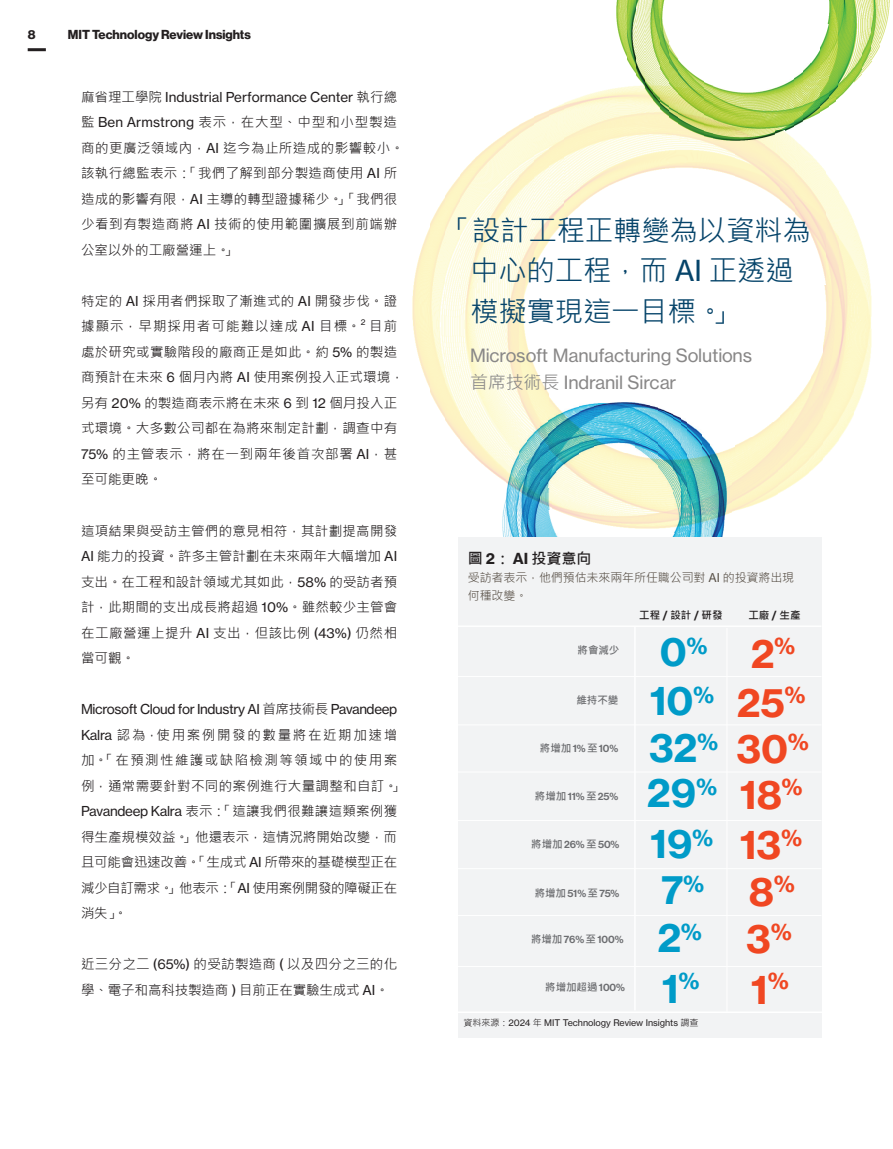
<style>
.page{position:relative;width:893px;height:1149px;background:#fff}
.page>*{position:absolute;margin:0;border:0;box-sizing:border-box;transform-origin:0 0}
.t1{font:39px "N Haas Grotesk TX Std 75 Bd";letter-spacing:-.005em;color:#009bc8}
.t2{font:39px "N Haas Grotesk TX Std 75 Bd";letter-spacing:-.005em;color:#f04722}
.t3{font:28.5px/40.5px "Microsoft Jheng Hei";letter-spacing:-.01em;color:#06446a}
.t4{font:18px/27px "N Haas Grotesk TX Std 55 Rg";letter-spacing:-.01em;color:#888787}
.t5{font:700 15px "Microsoft Jheng Hei";color:#231f20}
.t6{font:13.5px/25.5px "Microsoft Jheng Hei";letter-spacing:.02em;color:#231f20}
.t7{font:12.75px "N Haas Grotesk DS Std 75 Bd";color:#231f20}
.t8{font:12px/18px "Microsoft Jheng Hei";letter-spacing:-.01em;color:#595148}
.t9{font:10.5px "N Haas Grotesk DS Std 65 Md";letter-spacing:-.005em;color:#6c6d70}
.t10{font:700 10.5px "Microsoft Jheng Hei";letter-spacing:-.005em;color:#6c6d70}
.t11{font:700 10.5px "Microsoft Jheng Hei";color:#231f20}
.t12{font:9px "N Haas Grotesk TX Std 55 Rg";color:#231f20}
.t13{font:7.8px "N Haas Grotesk TX Std 55 Rg";color:#231f20}
.s1{font-family:"N Haas Grotesk TX Std 55 Rg"}
.s2{font-family:"Microsoft Jheng Hei"}
.s3{font-family:"N Haas Grotesk TX Std 75 Bd";font-weight:400}
.s4{font-family:"Microsoft Jheng Hei";font-weight:700}
.s5{font-family:"N Haas Grotesk DS Std 65 Md";font-weight:400}
</style>
<div class="page">
<hr style="left:28px;top:48px;width:18px;height:3px;background:#231f20">
<div style="left:458px;top:536px;width:363px;height:501px;background:#f2f3f4"></div>
<hr style="left:455px;top:676px;width:366px;height:1px;background:#fff">
<hr style="left:455px;top:724px;width:366px;height:1px;background:#fff">
<hr style="left:455px;top:771px;width:366px;height:1px;background:#fff">
<hr style="left:455px;top:819px;width:366px;height:1px;background:#fff">
<hr style="left:455px;top:868px;width:366px;height:1px;background:#fff">
<hr style="left:455px;top:914px;width:366px;height:1px;background:#fff">
<hr style="left:634px;top:626px;width:2px;height:384px;background:#fff">
<hr style="left:455px;top:625px;width:366px;height:1px;background:#fff">
<hr style="left:455px;top:965px;width:367px;height:1px;background:#fff">
<hr style="left:456px;top:1011px;width:366px;height:1px;background:#fff">
<hr style="left:726px;top:627px;width:1px;height:384px;background:#fff">
<img style="left:673px;top:532px;width:7px;height:4px">
<img style="left:541px;top:532px;width:16px;height:4px">
<img style="left:680px;top:418px;width:15px;height:118px">
<img style="left:534px;top:513px;width:7px;height:23px">
<img style="left:526px;top:513px;width:8px;height:23px">
<img style="left:695px;top:428px;width:8px;height:108px">
<img style="left:518px;top:497px;width:8px;height:39px">
<img style="left:703px;top:437px;width:8px;height:99px">
<img style="left:511px;top:497px;width:7px;height:39px">
<img style="left:711px;top:446px;width:7px;height:90px">
<img style="left:502px;top:497px;width:9px;height:39px">
<img style="left:718px;top:528px;width:6px;height:8px">
<img style="left:541px;top:513px;width:14px;height:19px">
<img style="left:673px;top:414px;width:7px;height:118px">
<img style="left:665px;top:410px;width:8px;height:41px">
<img style="left:657px;top:407px;width:8px;height:44px">
<img style="left:650px;top:405px;width:7px;height:46px">
<img style="left:642px;top:403px;width:8px;height:48px">
<img style="left:582px;top:403px;width:13px;height:17px">
<img style="left:634px;top:403px;width:8px;height:48px">
<img style="left:595px;top:403px;width:39px;height:43px">
<img style="left:837px;top:0;width:17px;height:95px">
<img style="left:854px;top:0;width:9px;height:83px">
<img style="left:653px;top:0;width:8px;height:86px">
<img style="left:863px;top:0;width:9px;height:72px">
<img style="left:644px;top:0;width:9px;height:86px">
<img style="left:635px;top:0;width:9px;height:86px">
<img style="left:872px;top:0;width:8px;height:60px">
<img style="left:626px;top:0;width:9px;height:73px">
<img style="left:880px;top:0;width:10px;height:44px">
<img style="left:617px;top:0;width:9px;height:55px">
<img style="left:661px;top:0;width:9px;height:86px">
<img style="left:828px;top:0;width:9px;height:106px">
<img style="left:820px;top:24px;width:9px;height:88px">
<img style="left:670px;top:45px;width:9px;height:41px">
<img style="left:811px;top:50px;width:9px;height:68px">
<img style="left:678px;top:60px;width:9px;height:26px">
<img style="left:802px;top:62px;width:9px;height:60px">
<img style="left:687px;top:69px;width:18px;height:17px">
<img style="left:793px;top:72px;width:9px;height:54px">
<img style="left:705px;top:82px;width:9px;height:4px">
<img style="left:776px;top:79px;width:17px;height:37px">
<img style="left:734px;top:87px;width:42px;height:29px">
<svg style="left:836px;top:95px;width:6px;height:10px"></svg>
<img style="left:550px;top:451px;width:183px;height:77px">
<img style="left:519px;top:361px;width:32px;height:152px">
<img style="left:733px;top:437px;width:46px;height:75px">
<img style="left:505px;top:125px;width:16px;height:372px">
<img style="left:779px;top:391px;width:30px;height:102px">
<img style="left:475px;top:134px;width:30px;height:348px">
<img style="left:809px;top:342px;width:15px;height:131px">
<img style="left:459px;top:158px;width:16px;height:299px">
<img style="left:824px;top:171px;width:15px;height:287px">
<img style="left:444px;top:177px;width:15px;height:262px">
<img style="left:550px;top:420px;width:47px;height:32px">
<img style="left:596px;top:435px;width:31px;height:17px">
<img style="left:717px;top:437px;width:17px;height:15px">
<img style="left:839px;top:193px;width:15px;height:246px">
<img style="left:752px;top:422px;width:28px;height:15px">
<img style="left:429px;top:199px;width:15px;height:218px">
<img style="left:550px;top:405px;width:32px;height:17px">
<img style="left:774px;top:405px;width:6px;height:17px">
<img style="left:854px;top:223px;width:17px;height:189px">
<img style="left:550px;top:390px;width:16px;height:16px">
<img style="left:413px;top:229px;width:16px;height:157px">
<img style="left:803px;top:374px;width:7px;height:17px">
<img style="left:519px;top:117px;width:15px;height:244px">
<img style="left:810px;top:154px;width:15px;height:131px">
<img style="left:534px;top:109px;width:16px;height:157px">
<img style="left:550px;top:102px;width:15px;height:137px">
<img style="left:795px;top:140px;width:15px;height:92px">
<img style="left:565px;top:97px;width:15px;height:122px">
<img style="left:780px;top:116px;width:15px;height:97px">
<img style="left:580px;top:89px;width:31px;height:117px">
<img style="left:764px;top:116px;width:16px;height:84px">
<img style="left:611px;top:87px;width:16px;height:98px">
<img style="left:734px;top:101px;width:30px;height:88px">
<img style="left:626px;top:86px;width:108px;height:92px">
<p class="t7" style="left:28px;top:27px;width:9px">8</p>
<p class="t7" style="left:68px;top:27px;width:184px">MIT Technology Review Insights</p>
<p class="t6" style="left:81px;top:84px;width:324px">麻省理工學院 <span class="s1">Industrial Performance Center</span> 執行總監 <span class="s1">Ben Armstrong</span> 表示，在大型、中型和小型製造商的更廣泛領域內，<span class="s1">AI</span> 迄今為止所造成的影響較小。該執行總監表示：「我們了解到部分製造商使用 <span class="s1">AI</span> 所造成的影響有限，<span class="s1">AI</span> 主導的轉型證據稀少。」「我們很少看到有製造商將 <span class="s1">AI</span> 技術的使用範圍擴展到前端辦公室以外的工廠營運上。」</p>
<p class="t6" style="left:81px;top:288px;width:318px">特定的 <span class="s1">AI</span> 採用者們採取了漸進式的 <span class="s1">AI</span> 開發步伐。證據顯示，早期採用者可能難以達成 <span class="s1">AI</span> 目標。</p>
<p class="t13" style="left:361px;top:317px;width:6px">2</p>
<p class="t6" style="left:81px;top:313px;width:324px;text-indent:288px">目前處於研究或實驗階段的廠商正是如此。約 <span class="s1">5%</span> 的製造商預計在未來 <span class="s1">6</span> 個月內將 <span class="s1">AI</span> 使用案例投入正式環境，另有 <span class="s1">20%</span> 的製造商表示將在未來 <span class="s1">6</span> 到 <span class="s1">12</span> 個月投入正式環境。大多數公司都在為將來制定計劃，調查中有<br><span class="s1">75%</span> 的主管表示，將在一到兩年後首次部署 <span class="s1">AI</span>，甚至可能更晚。</p>
<p class="t6" style="left:81px;top:517px;width:318px;text-align:justify">這項結果與受訪主管們的意見相符，其計劃提高開發<span class="s1">AI</span> 能力的投資。許多主管計劃在未來兩年大幅增加 <span class="s1">AI</span>支出。在工程和設計領域尤其如此，<span class="s1">58%</span> 的受訪者預計，此期間的支出成長將超過 <span class="s1">10%</span>。雖然較少主管會在工廠營運上提升 <span class="s1">AI</span> 支出，但該比例 <span class="s1">(43%)</span> 仍然相當可觀。</p>
<p class="t6" style="left:81px;top:696px;width:324px"><span class="s1">Microsoft Cloud for Industry AI</span> 首席技術長 <span class="s1">Pavandeep<br>Kalra</span> 認為，使用案例開發的數量將在近期加速增加。「在預測性維護或缺陷檢測等領域中的使用案例，通常需要針對不同的案例進行大量調整和自訂。」<br><span class="s1">Pavandeep Kalra</span> 表示：「這讓我們很難讓這類案例獲得生產規模效益。」他還表示，這情況將開始改變，而且可能會迅速改善。「生成式 <span class="s1">AI</span> 所帶來的基礎模型正在減少自訂需求。」他表示：「<span class="s1">AI</span> 使用案例開發的障礙正在消失」。</p>
<p class="t6" style="left:81px;top:951px;width:318px">近三分之二 <span class="s1">(65%)</span> 的受訪製造商 <span class="s1">(</span> 以及四分之三的化學、電子和高科技製造商 <span class="s1">)</span> 目前正在實驗生成式 <span class="s1">AI</span>。</p>
<h1 class="t3" style="left:470px;top:210px;width:342px;text-indent:-26px">「設計工程正轉變為以資料為中心的工程，而 <span class="s1">AI</span> 正透過模擬實現這一目標。」</h1>
<p class="t4" style="left:470px;top:342px;width:283px">Microsoft Manufacturing Solutions<span class="s2">首席技術長</span> Indranil Sircar</p>
<p class="t5" style="left:468px;top:549px;width:125px">圖 <span class="s3">2</span>： <span class="s3">AI</span> 投資意向</p>
<p class="t8" style="left:468px;top:568px;width:328px">受訪者表示，他們預估未來兩年所任職公司對 <span class="s1">AI</span> 的投資將出現何種改變。</p>
<p class="t11" style="left:639px;top:608px;width:85px">工程<span class="s3">/</span>設計<span class="s3">/</span>研發</p>
<p class="t11" style="left:748px;top:608px;width:54px">工廠 <span class="s3">/</span> 生產</p>
<p class="t10" style="left:578px;top:643px;width:43px">將會減少</p>
<p class="t1" style="left:660px;top:627px;width:49px">0<sup>%</sup></p>
<p class="t10" style="left:576px;top:693px;width:43px">維持不變</p>
<p class="t1" style="left:650px;top:676px;width:66px">10<sup>%</sup></p>
<p class="t9" style="left:540px;top:741px;width:80px"><span class="s4">將增加</span> 1% <span class="s4">至</span> 10%</p>
<p class="t1" style="left:649px;top:722px;width:71px">32<sup>%</sup></p>
<p class="t9" style="left:535px;top:790px;width:85px"><span class="s4">將增加</span> 11% <span class="s4">至</span> 25%</p>
<p class="t1" style="left:647px;top:768px;width:72px">29<sup>%</sup></p>
<p class="t9" style="left:531px;top:837px;width:90px"><span class="s4">將增加</span> 26% <span class="s4">至</span> 50%</p>
<p class="t9" style="left:535px;top:886px;width:86px"><span class="s4">將增加</span> 51% <span class="s4">至</span> 75%</p>
<p class="t1" style="left:650px;top:818px;width:65px">19<sup>%</sup></p>
<p class="t1" style="left:661px;top:865px;width:45px">7<sup>%</sup></p>
<p class="t9" style="left:531px;top:933px;width:94px"><span class="s4">將增加</span> 76% <span class="s4">至</span> 100%</p>
<p class="t1" style="left:657px;top:912px;width:46px">2<sup>%</sup></p>
<p class="t1" style="left:662px;top:963px;width:39px">1<sup>%</sup></p>
<p class="t10" style="left:545px;top:979px;width:81px">將增加超過 <span class="s5">100%</span></p>
<p class="t12" style="left:463px;top:1016px;width:237px"><span class="s2">資料來源：</span>2024 <span class="s2">年</span> MIT Technology Review Insights <span class="s2">調查</span></p>
<p class="t2" style="left:751px;top:628px;width:46px">2<sup>%</sup></p>
<p class="t2" style="left:737px;top:677px;width:70px">25<sup>%</sup></p>
<p class="t2" style="left:737px;top:724px;width:74px">30<sup>%</sup></p>
<p class="t2" style="left:740px;top:769px;width:64px">18<sup>%</sup></p>
<p class="t2" style="left:740px;top:820px;width:64px">13<sup>%</sup></p>
<p class="t2" style="left:749px;top:866px;width:48px">8<sup>%</sup></p>
<p class="t2" style="left:746px;top:914px;width:47px">3<sup>%</sup></p>
<p class="t2" style="left:751px;top:965px;width:39px">1<sup>%</sup></p>
</div>
